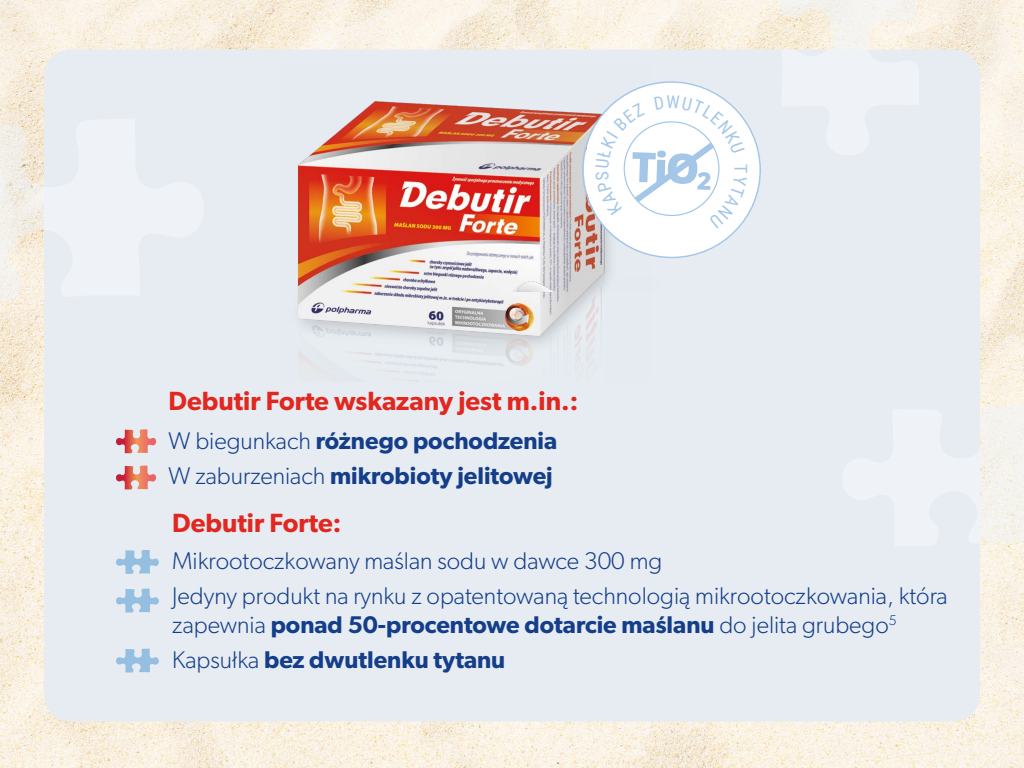
<style>
.page{position:relative;width:1024px;height:768px;background:#fff}
.page>*{position:absolute;margin:0;border:0;box-sizing:border-box;transform-origin:0 0}
.t1{font:600 26.4px "Gibson";color:#e22720}
.t2{font:600 24.2px/35.5px "Gibson";color:#143d8a}
.t3{font:300 24.2px/34.9px "Gibson";color:#143d8a}
.t4{font:17.75px "Roboto Condensed";color:#a4c7e7}
.s1{font-weight:300}
</style>
<div class="page">
<img style="left:0;top:0;width:1024px;height:768px">
<div style="left:44px;top:50px;width:936px;height:671px;background:#e6ecf1;border-radius:26px"></div>
<img style="left:298px;top:101px;width:312px;height:280px">
<img style="left:488px;top:277px;width:122px;height:15px">
<svg style="left:582px;top:81px;width:179px;height:177px"></svg>
<svg style="left:116px;top:550px;width:43px;height:24px"></svg>
<svg style="left:116px;top:589px;width:43px;height:24px"></svg>
<svg style="left:116px;top:649px;width:43px;height:24px"></svg>
<svg style="left:116px;top:429px;width:40px;height:24px"></svg>
<svg style="left:116px;top:466px;width:40px;height:24px"></svg>
<svg style="left:980px;top:405px;width:44px;height:141px"></svg>
<svg style="left:0;top:119px;width:44px;height:182px;background:#f3ece0"></svg>
<svg style="left:780px;top:0;width:139px;height:50px"></svg>
<svg style="left:596px;top:96px;width:151px;height:133px;background:#f3f7fb"></svg>
<p class="t1" style="left:169px;top:385px;width:411px">Debutir Forte wskazany jest m.in.:</p>
<p class="t2" style="left:169px;top:422px;width:390px;line-height:34.9px"><span class="s1">W biegunkach</span> różnego pochodzenia<br><span class="s1">W zaburzeniach</span> mikrobioty jelitowej</p>
<p class="t1" style="left:172px;top:507px;width:171px">Debutir Forte:</p>
<p class="t4" style="left:753px;top:164px;width:11px;rotate:90deg">T</p>
<p class="t3" style="left:172px;top:543px;width:777px">Mikrootoczkowany maślan sodu w dawce 300 mg<br>Jedyny produkt na rynku z opatentowaną technologią mikrootoczkowania, która</p>
<p class="t2" style="left:172px;top:606px;width:726px"><span class="s1">zapewnia</span> ponad 50-procentowe dotarcie maślanu <span class="s1">do jelita grubego</span><sup>5<br></sup><span class="s1">Kapsułka</span> bez dwutlenku tytanu</p>
</div>
